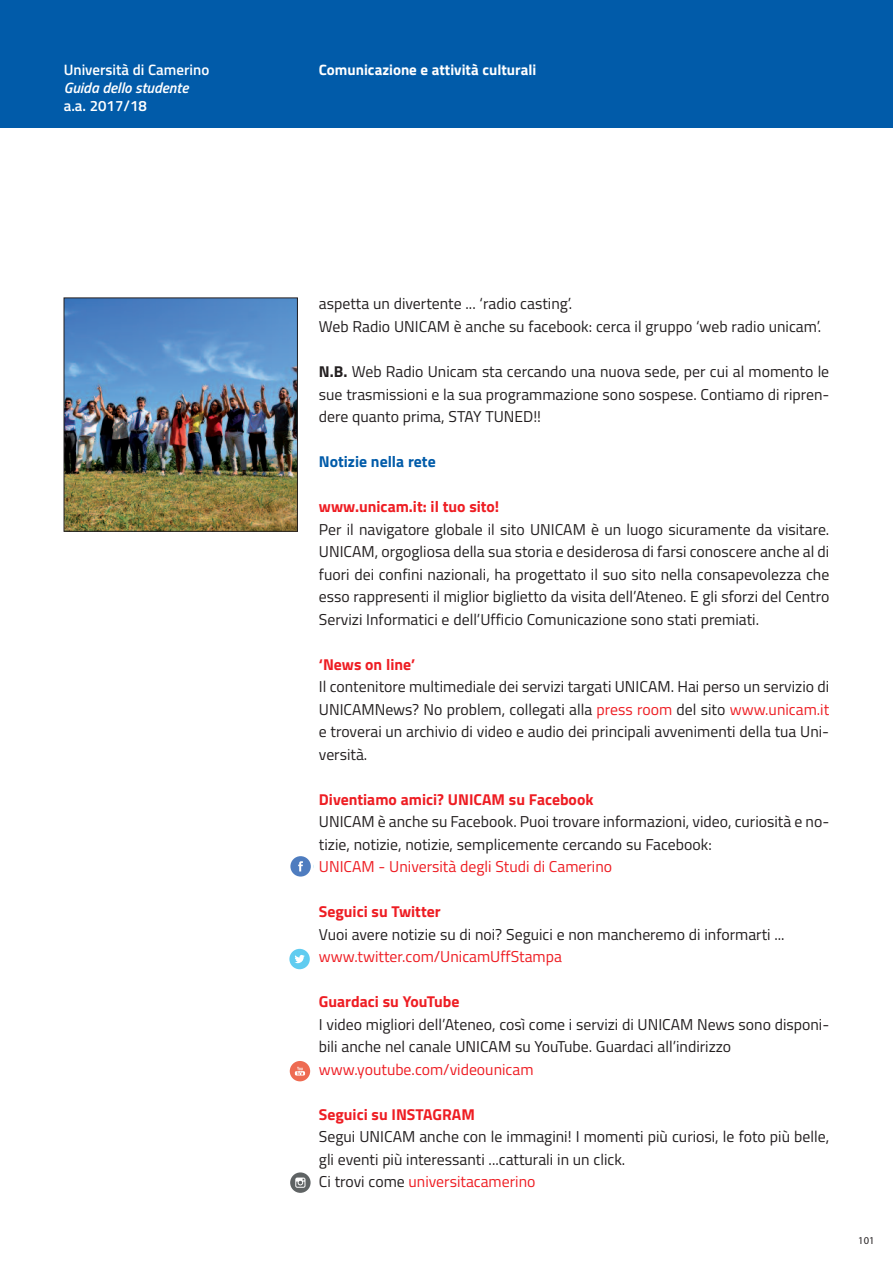
<style>
.page{position:relative;width:893px;height:1263px;background:#fff}
.page>*{position:absolute;margin:0;border:0;box-sizing:border-box;transform-origin:0 0}
.t1{font:15.75px/22.5px "Titillium";color:#231f20}
.t2{font:700 15.75px "Titillium";color:#ee1d23}
.t3{font:15.75px "Titillium";color:#ee1d23}
.t4{font:700 15.75px "Titillium";color:#015ba9}
.t5{font:600 15px "Titillium";color:#fff}
.t6{font:700 15px "Titillium";color:#fff}
.t7{font:italic 600 15px "Titillium";color:#fff}
.t8{font:10.5px "Myriad";color:#231f20}
.s1{font-weight:700}
.s2{color:#ee1d23}
</style>
<div class="page">
<div style="left:290px;top:856px;width:21px;height:20px;background:#4e7cbf;border-radius:50%"></div>
<svg style="left:298px;top:861px;width:5px;height:10px"></svg>
<div style="left:289px;top:949px;width:21px;height:20px;background:#60ccf0;border-radius:50%"></div>
<svg style="left:295px;top:955px;width:10px;height:8px"></svg>
<div style="left:290px;top:1061px;width:20px;height:20px;background:#ee6b52;border-radius:50%"></div>
<svg style="left:295px;top:1067px;width:10px;height:8px"></svg>
<svg style="left:290px;top:1172px;width:21px;height:21px"></svg>
<svg style="left:295px;top:1177px;width:10px;height:11px"></svg>
<div style="left:0;top:0;width:893px;height:128px;background:#015ba9"></div>
<img style="left:66px;top:300px;width:230px;height:229px">
<div style="left:64px;top:298px;width:234px;height:233px;border:1px solid #231f20"></div>
<p class="t5" style="left:64px;top:64px;width:147px">Università di Camerino</p>
<p class="t7" style="left:64px;top:82px;width:126px">Guida dello studente</p>
<p class="t5" style="left:64px;top:100px;width:85px">a.a. 2017/18</p>
<p class="t6" style="left:319px;top:65px;width:219px">Comunicazione e attività culturali</p>
<p class="t1" style="left:319px;top:294px;width:504px">aspetta un divertente ... ‘radio casting’.<br>Web Radio UNICAM è anche su facebook: cerca il gruppo ‘web radio unicam’.</p>
<p class="t1" style="left:319px;top:362px;width:512px;text-align:justify"><span class="s1">N.B.</span> Web Radio Unicam sta cercando una nuova sede, per cui al momento le sue trasmissioni e la sua programmazione sono sospese. Contiamo di ripren&shy;dere quanto prima, STAY TUNED!!</p>
<p class="t4" style="left:319px;top:456px;width:118px">Notizie nella rete</p>
<p class="t2" style="left:319px;top:501px;width:182px">www.unicam.it: il tuo sito!</p>
<p class="t1" style="left:319px;top:519px;width:512px;text-align:justify">Per il navigatore globale il sito UNICAM è un luogo sicuramente da visitare.<br>UNICAM, orgogliosa della sua storia e desiderosa di farsi conoscere anche al di fuori dei confini nazionali, ha progettato il suo sito nella consapevolezza che esso rappresenti il miglior biglietto da visita dell’Ateneo. E gli sforzi del Centro Servizi Informatici e dell’Ufficio Comunicazione sono stati premiati.</p>
<p class="t2" style="left:319px;top:658px;width:98px">‘News on line’</p>
<p class="t1" style="left:319px;top:677px;width:512px;text-align:justify">Il contenitore multimediale dei servizi targati UNICAM. Hai perso un servizio di UNICAMNews? No problem, collegati alla <span class="s2">press room</span> del sito <span class="s2">www.unicam.it </span>e troverai un archivio di video e audio dei principali avvenimenti della tua Uni&shy;versità.</p>
<p class="t2" style="left:319px;top:793px;width:276px">Diventiamo amici? UNICAM su Facebook</p>
<p class="t1" style="left:319px;top:812px;width:512px">UNICAM è anche su Facebook. Puoi trovare informazioni, video, curiosità e no&shy;tizie, notizie, notizie, semplicemente cercando su Facebook:</p>
<p class="t3" style="left:319px;top:861px;width:295px">UNICAM - Università degli Studi di Camerino</p>
<p class="t2" style="left:319px;top:906px;width:123px">Seguici su Twitter</p>
<p class="t1" style="left:319px;top:924px;width:467px">Vuoi avere notizie su di noi? Seguici e non mancheremo di informarti ...</p>
<p class="t3" style="left:319px;top:951px;width:245px">www.twitter.com/UnicamUffStampa</p>
<p class="t2" style="left:319px;top:996px;width:142px">Guardaci su YouTube</p>
<p class="t1" style="left:319px;top:1014px;width:512px">I video migliori dell’Ateneo, così come i servizi di UNICAM News sono disponi&shy;bili anche nel canale UNICAM su YouTube. Guardaci all’indirizzo</p>
<p class="t3" style="left:319px;top:1063px;width:216px">www.youtube.com/videounicam</p>
<p class="t2" style="left:319px;top:1109px;width:157px">Seguici su INSTAGRAM</p>
<p class="t1" style="left:319px;top:1127px;width:512px">Segui UNICAM anche con le immagini! I momenti più curiosi, le foto più belle, gli eventi più interessanti ...catturali in un click.<br>Ci trovi come <span class="s2">universitacamerino</span></p>
<p class="t8" style="left:858px;top:1237px;width:18px">101</p>
</div>
